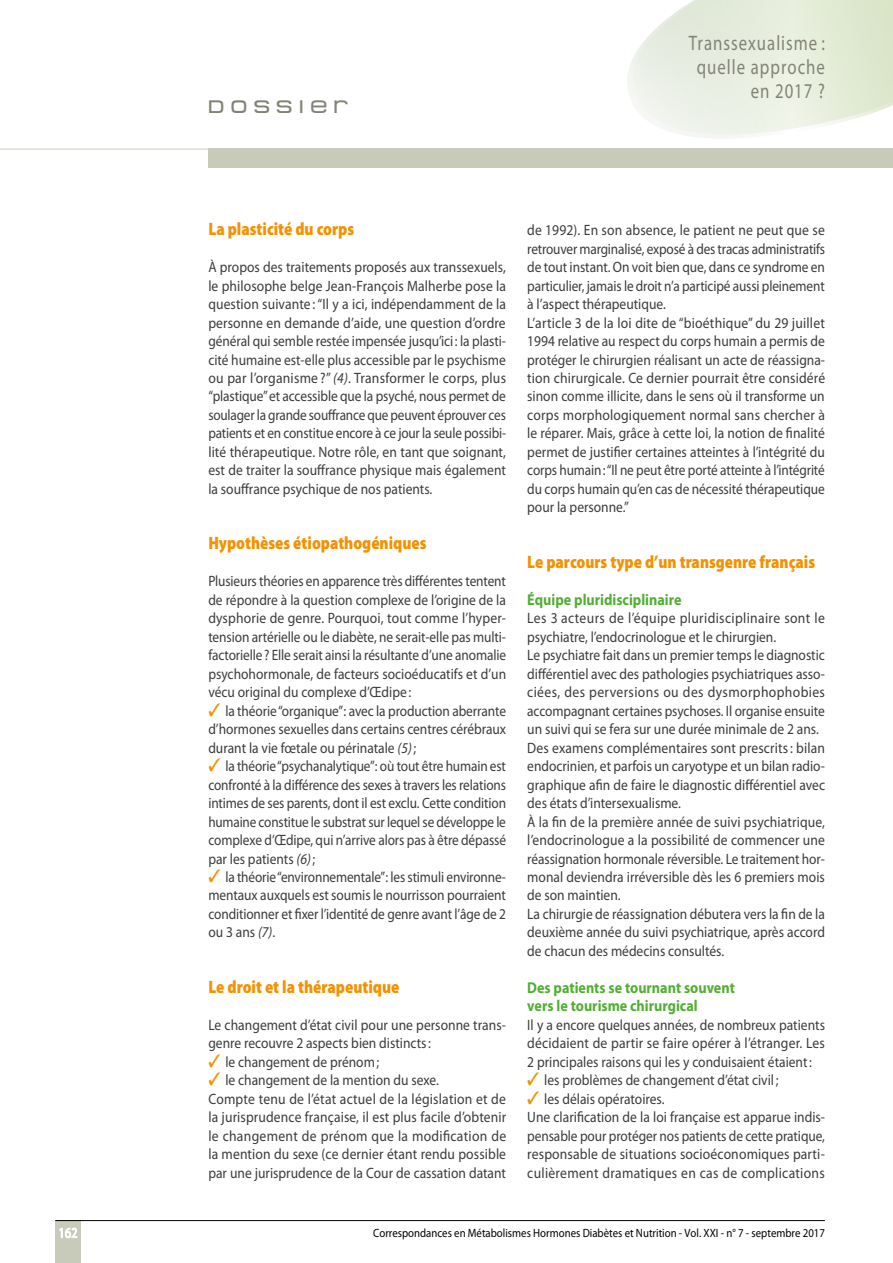
<style>
.page{position:relative;width:893px;height:1263px;background:#fff}
.page>*{position:absolute;margin:0;border:0;box-sizing:border-box;transform-origin:0 0}
.t1{font:21px/24px "Myriad Pro";letter-spacing:.06em;color:#828375;text-align:right;scale:.8 1}
.t2{font:900 semi-condensed 18px "Myriad Pro";color:#f39200;scale:.9 1}
.t3{font:18px "Metro DF";letter-spacing:.35em;color:#828375}
.t4{font:700 15.75px/18.5px "Myriad Pro";color:#52ae32;scale:.9 1}
.t5{font:15px/18.5px "Myriad Pro";color:#3c3c3b;scale:.91 1}
.t6{font:15px/18.5px "Myriad Pro";color:#3c3c3b;scale:.9 1}
.t7{font:15px/18.5px "Myriad Pro";color:#3c3c3b;text-align:justify;scale:.89 1}
.t8{font:12px "Myriad Pro";color:#000;scale:.9 1}
.s1{font-style:italic}
.s2{color:#f39200}
</style>
<div class="page">
<div style="left:55px;top:1220px;width:26px;height:43px;background:#c8caba"></div>
<svg style="left:59px;top:1227px;width:18px;height:11px"></svg>
<hr style="left:55px;top:1220px;width:770px;height:1px;background:#000">
<div style="left:208px;top:149px;width:685px;height:19px;background:#c8caba"></div>
<hr style="left:0;top:149px;width:893px;height:1px;background:#c8caba">
<svg style="left:627px;top:0;width:266px;height:138px"></svg>
<p class="t3" style="left:208px;top:96px;width:142px">DOSSIER</p>
<h1 class="t1" style="left:689px;top:31px;width:171px">Transsexualisme : quelle approche en 2017 ?</h1>
<p class="t2" style="left:208px;top:219px;width:164px">La plasticité du corps</p>
<p class="t6" style="left:208px;top:258px;width:332px;text-align:justify">À propos des traitements proposés aux transsexuels, le philosophe belge Jean-François Malherbe pose la question suivante : “Il y a ici, indépendamment de la personne en demande d’aide, une question d’ordre général qui semble restée impensée jusqu’ici : la plasti&shy;cité humaine est-elle plus accessible par le psychisme ou par l’organisme ?”<span class="s1">(4)</span>. Transformer le corps, plus “plastique” et accessible que la psyché, nous permet de soulager la grande souffrance que peuvent éprouver ces patients et en constitue encore à ce jour la seule possibi&shy;lité thérapeutique. Notre rôle, en tant que soignant, est de traiter la souffrance physique mais également la souffrance psychique de nos patients.</p>
<p class="t2" style="left:208px;top:533px;width:244px">Hypothèses étiopathogéniques</p>
<p class="t7" style="left:208px;top:572px;width:336px">Plusieurs théories en apparence très différentes tentent de répondre à la question complexe de l’origine de la dysphorie de genre. Pourquoi, tout comme l’hyper&shy;tension artérielle ou le diabète, ne serait-elle pas multi&shy;factorielle? Elle serait ainsi la résultante d’une anomalie psychohormonale, de facteurs socioéducatifs et d’un vécu original du complexe d’Œdipe:</p>
<p class="t7" style="left:208px;top:702px;width:336px"><span class="s2">✓</span> la théorie “organique”: avec la production aberrante d’hormones sexuelles dans certains centres cérébraux durant la vie fœtale ou périnatale <span class="s1">(5)</span>;</p>
<p class="t7" style="left:208px;top:757px;width:336px"><span class="s2">✓</span> la théorie “psychanalytique”: où tout être humain est confronté à la différence des sexes à travers les relations intimes de ses parents, dont il est exclu. Cette condition humaine constitue le substrat sur lequel se développe le complexe d’Œdipe, qui n’arrive alors pas à être dépassé par les patients <span class="s1">(6)</span>;</p>
<p class="t7" style="left:208px;top:868px;width:336px"><span class="s2">✓</span> la théorie “environnementale”: les stimuli environne&shy;mentaux auxquels est soumis le nourrisson pourraient conditionner et fixer l’identité de genre avant l’âge de 2 ou 3 ans <span class="s1">(7)</span>.</p>
<p class="t2" style="left:208px;top:977px;width:214px">Le droit et la thérapeutique</p>
<p class="t6" style="left:208px;top:1016px;width:332px">Le changement d’état civil pour une personne trans&shy;genre recouvre 2 aspects bien distincts:</p>
<p class="t6" style="left:208px;top:1053px;width:192px"><span class="s2">✓</span> le changement de prénom;</p>
<p class="t6" style="left:208px;top:1071px;width:332px"><span class="s2">✓</span> le changement de la mention du sexe.<br>Compte tenu de l’état actuel de la législation et de la jurisprudence française, il est plus facile d’obtenir le changement de prénom que la modification de la mention du sexe (ce dernier étant rendu possible par une jurisprudence de la Cour de cassation datant</p>
<p class="t5" style="left:527px;top:221px;width:329px">de 1992). En son absence, le patient ne peut que se retrouver marginalisé, exposé à des tracas administratifs de tout instant. On voit bien que, dans ce syndrome en particulier, jamais le droit n’a participé aussi pleinement à l’aspect thérapeutique.<br>L’article 3 de la loi dite de “bioéthique” du 29 juillet 1994 relative au respect du corps humain a permis de protéger le chirurgien réalisant un acte de réassigna&shy;tion chirurgicale. Ce dernier pourrait être considéré sinon comme illicite, dans le sens où il transforme un corps morphologiquement normal sans chercher à le réparer. Mais, grâce à cette loi, la notion de finalité permet de justifier certaines atteintes à l’intégrité du corps humain: “Il ne peut être porté atteinte à l’intégrité du corps humain qu’en cas de nécessité thérapeutique pour la personne.”</p>
<p class="t2" style="left:527px;top:552px;width:321px">Le parcours type d’un transgenre français</p>
<p class="t4" style="left:527px;top:590px;width:173px">Équipe pluridisciplinaire</p>
<p class="t5" style="left:527px;top:609px;width:329px">Les 3 acteurs de l’équipe pluridisciplinaire sont le psychiatre, l’endocrinologue et le chirurgien.<br>Le psychiatre fait dans un premier temps le diagnostic différentiel avec des pathologies psychiatriques asso&shy;ciées, des perversions ou des dysmorphophobies accompagnant certaines psychoses. Il organise ensuite un suivi qui se fera sur une durée minimale de 2 ans.<br>Des examens complémentaires sont prescrits: bilan endocrinien, et parfois un caryotype et un bilan radio&shy;graphique afin de faire le diagnostic différentiel avec des états d’intersexualisme.<br>À la fin de la première année de suivi psychiatrique, l’endocrinologue a la possibilité de commencer une réassignation hormonale réversible. Le traitement hor&shy;monal deviendra irréversible dès les 6 premiers mois de son maintien.<br>La chirurgie de réassignation débutera vers la fin de la deuxième année du suivi psychiatrique, après accord de chacun des médecins consultés.</p>
<p class="t4" style="left:527px;top:978px;width:232px">Des patients se tournant souvent vers le tourisme chirurgical</p>
<p class="t6" style="left:527px;top:1016px;width:332px;text-align:justify">Il y a encore quelques années, de nombreux patients décidaient de partir se faire opérer à l’étranger. Les 2 principales raisons qui les y conduisaient étaient:</p>
<p class="t6" style="left:527px;top:1071px;width:281px"><span class="s2">✓</span> les problèmes de changement d’état civil ;</p>
<p class="t6" style="left:527px;top:1090px;width:332px"><span class="s2">✓</span> les délais opératoires.<br>Une clarification de la loi française est apparue indis&shy;pensable pour protéger nos patients de cette pratique, responsable de situations socioéconomiques parti&shy;culièrement dramatiques en cas de complications</p>
<p class="t8" style="left:373px;top:1226px;width:503px">Correspondances en Métabolismes Hormones Diabètes et Nutrition - Vol. XXI - n° 7 - septembre 2017</p>
</div>
